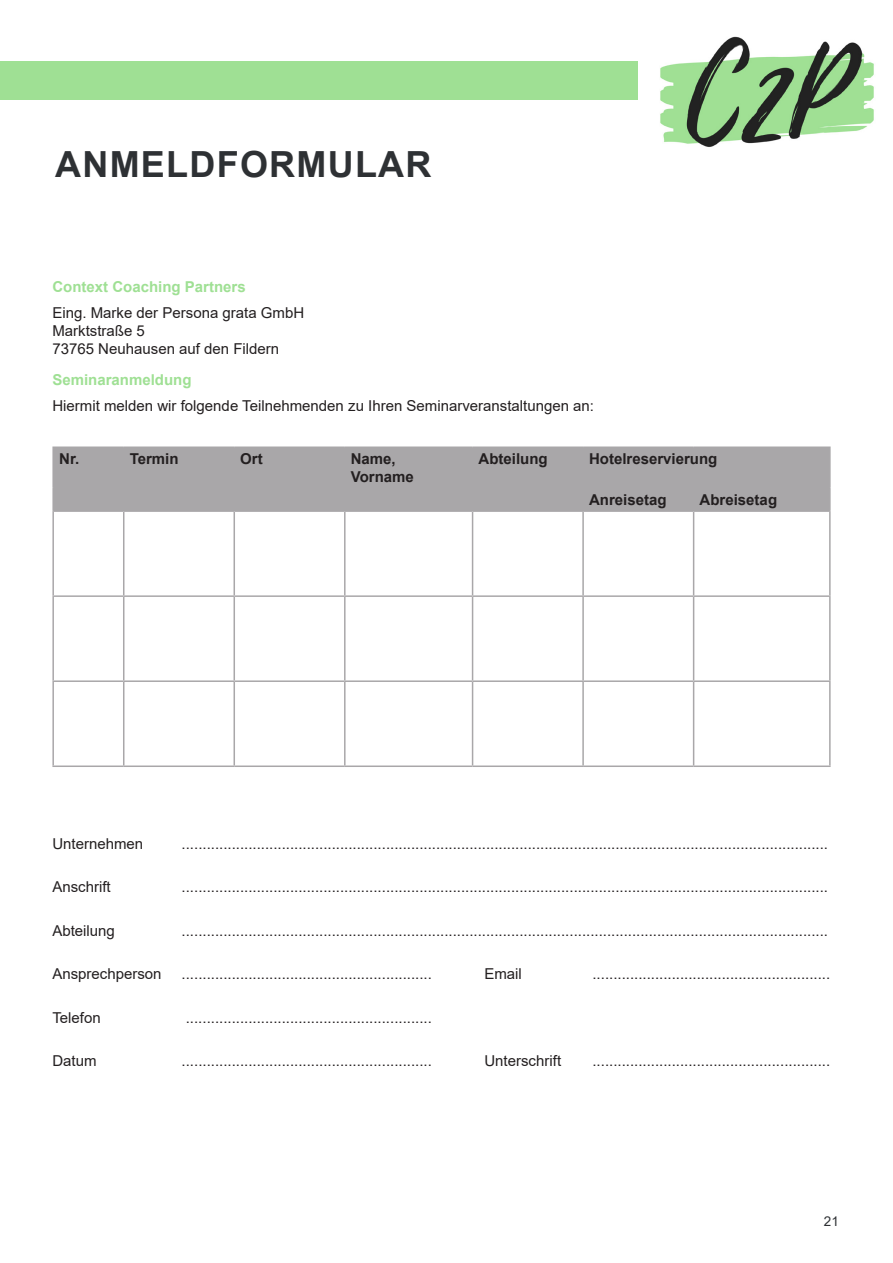
<style>
.page{position:relative;width:893px;height:1263px;background:#fff}
.page>*{position:absolute;margin:0;border:0;box-sizing:border-box;transform-origin:0 0}
.Überschrift_InhaltVZ{font:700 36px "Arial";letter-spacing:.035em;color:#2e3134}
.Text_Füllzeichen_bis{font:15px "Arial";color:#231f20}
.Text{font:15px "Arial";color:#231f20}
.Text_Headline{font:700 15px/18px "Arial";color:#231f20}
.Text_Headline-2{font:700 15px "Arial";color:#9fe094}
.Text_Headline_grau{font:700 15px "Arial";color:#9fe094}
.t1{font:13.5px "Arial";color:#2e3134}
</style>
<div class="page">
<img style="left:660px;top:36px;width:214px;height:111px">
<div style="left:0;top:61px;width:638px;height:39px;background:#9fe094"></div>
<div style="left:54px;top:448px;width:775px;height:62px;background:#a9a7a9"></div>
<hr style="left:52px;top:446px;width:72px;height:2px;background:#a9a7a9">
<hr style="left:52px;top:448px;width:2px;height:39px;background:#a9a7a9">
<hr style="left:124px;top:446px;width:110px;height:2px;background:#a9a7a9">
<hr style="left:123px;top:448px;width:1px;height:39px;background:#a9a7a9">
<hr style="left:234px;top:446px;width:111px;height:2px;background:#a9a7a9">
<hr style="left:234px;top:448px;width:1px;height:39px;background:#a9a7a9">
<hr style="left:345px;top:446px;width:128px;height:2px;background:#a9a7a9">
<hr style="left:344px;top:448px;width:2px;height:39px;background:#a9a7a9">
<hr style="left:473px;top:446px;width:110px;height:2px;background:#a9a7a9">
<hr style="left:472px;top:448px;width:1px;height:39px;background:#a9a7a9">
<hr style="left:583px;top:446px;width:111px;height:2px;background:#a9a7a9">
<hr style="left:582px;top:448px;width:2px;height:39px;background:#a9a7a9">
<hr style="left:694px;top:446px;width:137px;height:2px;background:#a9a7a9">
<hr style="left:829px;top:448px;width:2px;height:39px;background:#a9a7a9">
<hr style="left:52px;top:487px;width:72px;height:2px;background:#a9a7a9">
<hr style="left:52px;top:489px;width:2px;height:21px;background:#a9a7a9">
<hr style="left:124px;top:487px;width:110px;height:2px;background:#a9a7a9">
<svg style="left:123px;top:489px;width:1px;height:21px"></svg>
<hr style="left:234px;top:487px;width:111px;height:2px;background:#a9a7a9">
<svg style="left:234px;top:489px;width:1px;height:21px"></svg>
<hr style="left:345px;top:487px;width:128px;height:2px;background:#a9a7a9">
<hr style="left:344px;top:489px;width:2px;height:21px;background:#a9a7a9">
<hr style="left:473px;top:487px;width:110px;height:2px;background:#a9a7a9">
<svg style="left:472px;top:489px;width:1px;height:21px"></svg>
<hr style="left:583px;top:487px;width:111px;height:2px;background:#a9a7a9">
<hr style="left:582px;top:489px;width:2px;height:21px;background:#a9a7a9">
<hr style="left:694px;top:487px;width:137px;height:2px;background:#a9a7a9">
<svg style="left:693px;top:489px;width:1px;height:21px"></svg>
<hr style="left:829px;top:489px;width:2px;height:21px;background:#a9a7a9">
<hr style="left:52px;top:510px;width:72px;height:2px;background:#a9a7a9">
<hr style="left:52px;top:512px;width:2px;height:83px;background:#a9a7a9">
<hr style="left:124px;top:510px;width:110px;height:2px;background:#a9a7a9">
<hr style="left:123px;top:512px;width:1px;height:83px;background:#a9a7a9">
<hr style="left:234px;top:510px;width:111px;height:2px;background:#a9a7a9">
<hr style="left:234px;top:512px;width:1px;height:83px;background:#a9a7a9">
<hr style="left:345px;top:510px;width:128px;height:2px;background:#a9a7a9">
<hr style="left:344px;top:512px;width:2px;height:83px;background:#a9a7a9">
<hr style="left:473px;top:510px;width:110px;height:2px;background:#a9a7a9">
<hr style="left:472px;top:512px;width:1px;height:83px;background:#a9a7a9">
<hr style="left:583px;top:510px;width:111px;height:2px;background:#a9a7a9">
<hr style="left:582px;top:512px;width:2px;height:83px;background:#a9a7a9">
<hr style="left:694px;top:510px;width:137px;height:2px;background:#a9a7a9">
<hr style="left:693px;top:512px;width:1px;height:83px;background:#a9a7a9">
<hr style="left:829px;top:512px;width:2px;height:83px;background:#a9a7a9">
<hr style="left:52px;top:595px;width:72px;height:2px;background:#a9a7a9">
<hr style="left:52px;top:597px;width:2px;height:83px;background:#a9a7a9">
<hr style="left:124px;top:595px;width:110px;height:2px;background:#a9a7a9">
<hr style="left:123px;top:597px;width:1px;height:83px;background:#a9a7a9">
<hr style="left:234px;top:595px;width:111px;height:2px;background:#a9a7a9">
<hr style="left:234px;top:597px;width:1px;height:83px;background:#a9a7a9">
<hr style="left:345px;top:595px;width:128px;height:2px;background:#a9a7a9">
<hr style="left:344px;top:597px;width:2px;height:83px;background:#a9a7a9">
<hr style="left:473px;top:595px;width:110px;height:2px;background:#a9a7a9">
<hr style="left:472px;top:597px;width:1px;height:83px;background:#a9a7a9">
<hr style="left:583px;top:595px;width:111px;height:2px;background:#a9a7a9">
<hr style="left:582px;top:597px;width:2px;height:83px;background:#a9a7a9">
<hr style="left:694px;top:595px;width:137px;height:2px;background:#a9a7a9">
<hr style="left:693px;top:597px;width:1px;height:83px;background:#a9a7a9">
<hr style="left:829px;top:597px;width:2px;height:83px;background:#a9a7a9">
<hr style="left:52px;top:680px;width:72px;height:2px;background:#a9a7a9">
<hr style="left:52px;top:682px;width:2px;height:83px;background:#a9a7a9">
<hr style="left:124px;top:680px;width:110px;height:2px;background:#a9a7a9">
<hr style="left:123px;top:682px;width:1px;height:83px;background:#a9a7a9">
<hr style="left:234px;top:680px;width:111px;height:2px;background:#a9a7a9">
<hr style="left:234px;top:682px;width:1px;height:83px;background:#a9a7a9">
<hr style="left:345px;top:680px;width:128px;height:2px;background:#a9a7a9">
<hr style="left:344px;top:682px;width:2px;height:83px;background:#a9a7a9">
<hr style="left:473px;top:680px;width:110px;height:2px;background:#a9a7a9">
<hr style="left:472px;top:682px;width:1px;height:83px;background:#a9a7a9">
<hr style="left:583px;top:680px;width:111px;height:2px;background:#a9a7a9">
<hr style="left:582px;top:682px;width:2px;height:83px;background:#a9a7a9">
<hr style="left:694px;top:680px;width:137px;height:2px;background:#a9a7a9">
<hr style="left:693px;top:682px;width:1px;height:83px;background:#a9a7a9">
<hr style="left:829px;top:682px;width:2px;height:83px;background:#a9a7a9">
<hr style="left:52px;top:765px;width:72px;height:2px;background:#a9a7a9">
<hr style="left:124px;top:765px;width:110px;height:2px;background:#a9a7a9">
<hr style="left:234px;top:765px;width:111px;height:2px;background:#a9a7a9">
<hr style="left:345px;top:765px;width:128px;height:2px;background:#a9a7a9">
<hr style="left:473px;top:765px;width:110px;height:2px;background:#a9a7a9">
<hr style="left:583px;top:765px;width:111px;height:2px;background:#a9a7a9">
<hr style="left:694px;top:765px;width:137px;height:2px;background:#a9a7a9">
<p class="Überschrift_InhaltVZ" style="left:55px;top:139px;width:378px">ANMELDFORMULAR</p>
<p class="Text_Headline-2" style="left:52px;top:276px;width:195px">Context Coaching Partners</p>
<p class="Text" style="left:52px;top:302px;width:253px">Eing. Marke der Persona grata GmbH</p>
<p class="Text" style="left:52px;top:320px;width:94px">Marktstraße 5</p>
<p class="Text" style="left:52px;top:338px;width:228px">73765 Neuhausen auf den Fildern</p>
<p class="Text_Headline_grau" style="left:52px;top:369px;width:141px">Seminaranmeldung</p>
<p class="Text" style="left:52px;top:396px;width:543px">Hiermit melden wir folgende Teilnehmenden zu Ihren Seminarveranstaltungen an:</p>
<p class="Text_Headline" style="left:59px;top:450px;width:22px">Nr.</p>
<p class="Text_Headline" style="left:130px;top:450px;width:50px">Termin</p>
<p class="Text_Headline" style="left:240px;top:450px;width:24px">Ort</p>
<p class="Text_Headline" style="left:351px;top:450px;width:65px">Name,<br>Vorname</p>
<p class="Text_Headline" style="left:479px;top:450px;width:71px">Abteilung</p>
<p class="Text_Headline" style="left:589px;top:450px;width:130px">Hotelreservierung</p>
<p class="Text_Headline" style="left:589px;top:491px;width:79px">Anreisetag</p>
<p class="Text_Headline" style="left:700px;top:491px;width:79px">Abreisetag</p>
<p class="Text_Füllzeichen_bis" style="left:52px;top:833px;width:92px">Unternehmen</p>
<p class="Text_Füllzeichen_bis" style="left:182px;top:833px;width:648px">...........................................................................................................................................................</p>
<p class="Text_Füllzeichen_bis" style="left:52px;top:876px;width:60px">Anschrift</p>
<p class="Text_Füllzeichen_bis" style="left:182px;top:876px;width:648px">...........................................................................................................................................................</p>
<p class="Text_Füllzeichen_bis" style="left:52px;top:920px;width:64px">Abteilung</p>
<p class="Text_Füllzeichen_bis" style="left:182px;top:920px;width:648px">...........................................................................................................................................................</p>
<p class="Text_Füllzeichen_bis" style="left:52px;top:963px;width:111px">Ansprechperson</p>
<p class="Text_Füllzeichen_bis" style="left:182px;top:963px;width:252px">............................................................</p>
<p class="Text_Füllzeichen_bis" style="left:484px;top:963px;width:39px">Email</p>
<p class="Text_Füllzeichen_bis" style="left:592px;top:963px;width:239px">.........................................................</p>
<p class="Text_Füllzeichen_bis" style="left:52px;top:1007px;width:50px">Telefon</p>
<p class="Text_Füllzeichen_bis" style="left:186px;top:1007px;width:248px">...........................................................</p>
<p class="Text_Füllzeichen_bis" style="left:52px;top:1051px;width:46px">Datum</p>
<p class="Text_Füllzeichen_bis" style="left:182px;top:1051px;width:252px">............................................................</p>
<p class="Text_Füllzeichen_bis" style="left:484px;top:1051px;width:78px">Unterschrift</p>
<p class="Text_Füllzeichen_bis" style="left:592px;top:1051px;width:239px">.........................................................</p>
<p class="t1" style="left:824px;top:1212px;width:17px">21</p>
</div>
